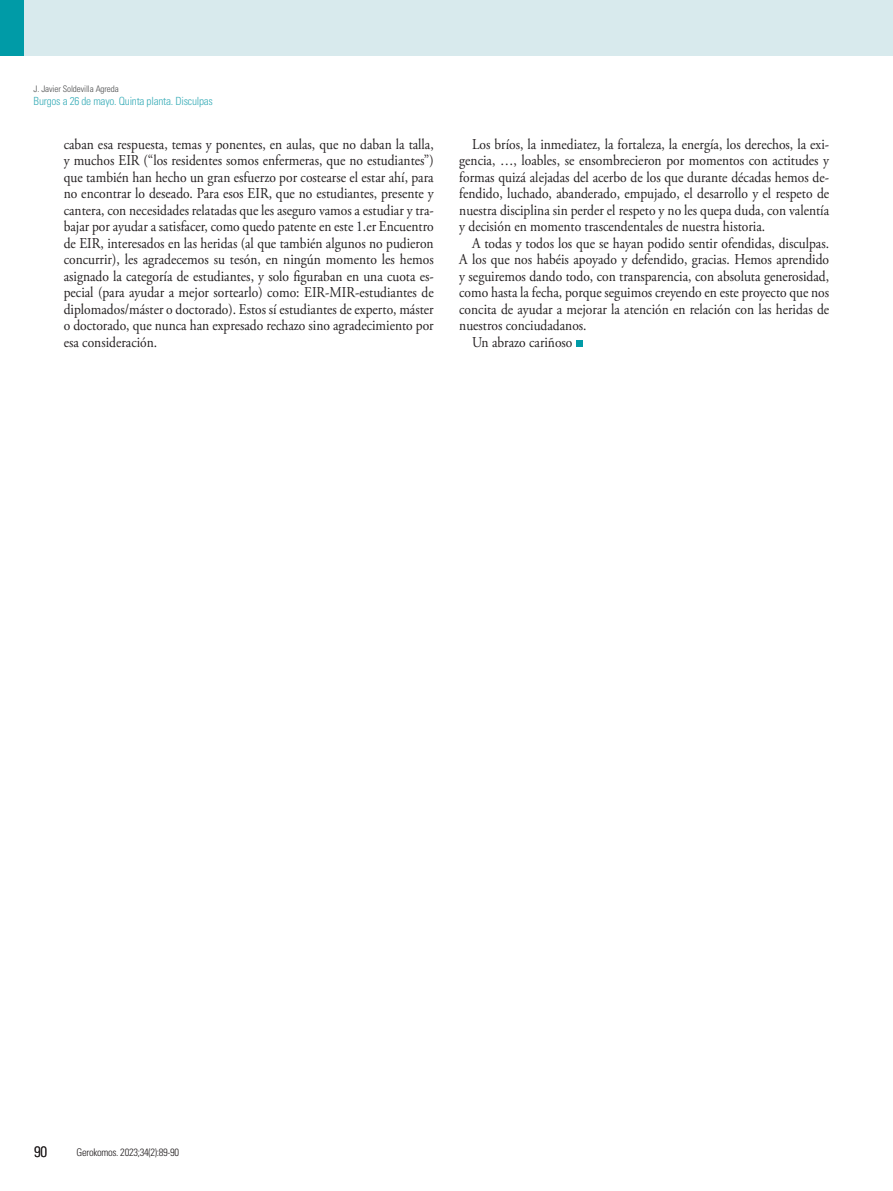
<style>
.page{position:relative;width:893px;height:1191px;background:#fff}
.page>*{position:absolute;margin:0;border:0;box-sizing:border-box;transform-origin:0 0}
.t1{font:15px/16.5px "Adobe Garamond Pro";color:#231f20;text-align:justify;scale:.9 1}
.t2{font:300 condensed 15px "Univers LT Std";color:#231f20}
.t3{font:300 condensed 11.25px "Univers LT Std";letter-spacing:-.02em;color:#3aadb8}
.t4{font:300 condensed 10.5px "Univers LT Std";letter-spacing:-.03em;color:#231f20}
.t5{font:300 condensed 9px "Univers LT Std";letter-spacing:-.01em;color:#4b4c4d}
</style>
<div class="page">
<div style="left:0;top:0;width:893px;height:55px;background:#d8eaed"></div>
<div style="left:0;top:0;width:24px;height:55px;background:#009ba7"></div>
<div style="left:576px;top:340px;width:6px;height:7px;background:#009ba7"></div>
<p class="t5" style="left:34px;top:83px;width:87px">J. Javier Soldevilla Agreda</p>
<p class="t3" style="left:34px;top:94px;width:181px">Burgos a 26 de mayo. Quinta planta. Disculpas</p>
<p class="t1" style="left:64px;top:136px;width:413px">caban esa respuesta, temas y ponentes, en aulas, que no daban la talla, y muchos EIR (“los residentes somos enfermeras, que no estudiantes”) que también han hecho un gran esfuerzo por costearse el estar ahí, para no encontrar lo deseado. Para esos EIR, que no estudiantes, presente y cantera, con necesidades relatadas que les aseguro vamos a estudiar y tra&shy;bajar por ayudar a satisfacer, como quedo patente en este 1.er Encuentro de EIR, interesados en las heridas (al que también algunos no pudieron concurrir), les agradecemos su tesón, en ningún momento les hemos asignado la categoría de estudiantes, y solo figuraban en una cuota es&shy;pecial (para ayudar a mejor sortearlo) como: EIR-MIR-estudiantes de diplomados/máster o doctorado). Estos sí estudiantes de experto, máster o doctorado, que nunca han expresado rechazo sino agradecimiento por esa consideración.</p>
<p class="t1" style="left:459px;top:136px;width:413px;text-indent:13px">Los bríos, la inmediatez, la fortaleza, la energía, los derechos, la exi&shy;gencia, …, loables, se ensombrecieron por momentos con actitudes y formas quizá alejadas del acerbo de los que durante décadas hemos de&shy;fendido, luchado, abanderado, empujado, el desarrollo y el respeto de nuestra disciplina sin perder el respeto y no les quepa duda, con valentía y decisión en momento trascendentales de nuestra historia.</p>
<p class="t1" style="left:472px;top:235px;width:398px">A todas y todos los que se hayan podido sentir ofendidas, disculpas.</p>
<p class="t1" style="left:459px;top:252px;width:413px">A los que nos habéis apoyado y defendido, gracias. Hemos aprendido</p>
<p class="t1" style="left:459px;top:268px;width:413px">y seguiremos dando todo, con transparencia, con absoluta generosidad,</p>
<p class="t1" style="left:459px;top:285px;width:413px">como hasta la fecha, porque seguimos creyendo en este proyecto que nos</p>
<p class="t1" style="left:459px;top:301px;width:413px">concita de ayudar a mejorar la atención en relación con las heridas de</p>
<p class="t1" style="left:459px;top:318px;width:143px">nuestros conciudadanos.</p>
<p class="t1" style="left:472px;top:334px;width:113px">Un abrazo cariñoso</p>
<p class="t2" style="left:34px;top:1142px;width:15px">90</p>
<p class="t4" style="left:77px;top:1145px;width:104px">Gerokomos. 2023;34(2):89-90</p>
</div>
